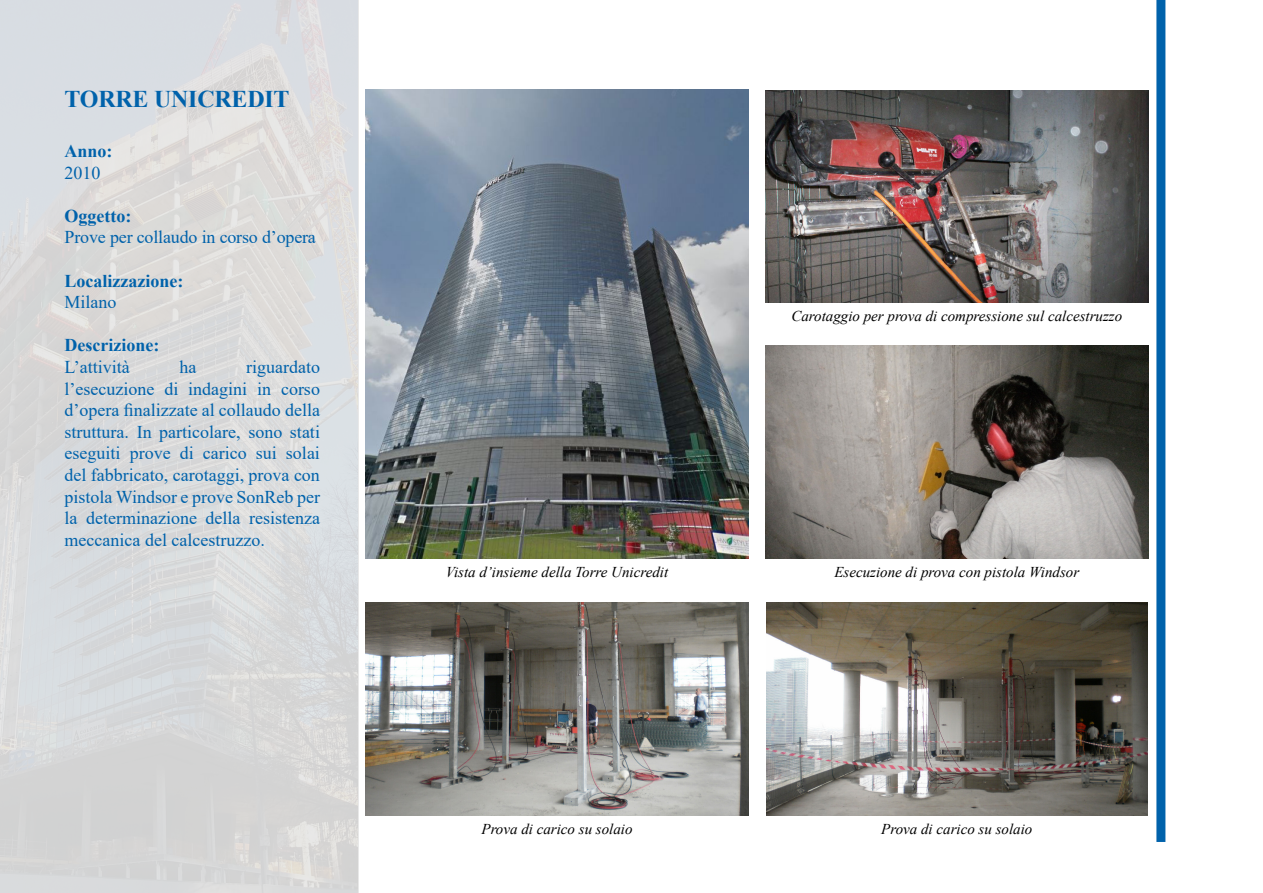
<style>
.page{position:relative;width:1263px;height:893px;background:#fff}
.page>*{position:absolute;margin:0;border:0;box-sizing:border-box;transform-origin:0 0}
.t1{font:700 24px "Times New Roman";letter-spacing:-.01em;color:#0062ab}
.t2{font:18px/21.6px "Times New Roman";color:#0062ab;text-align:justify}
.t3{font:700 18px "Times New Roman";color:#0062ab}
.t4{font:italic 15px "Times New Roman";color:#000}
</style>
<div class="page">
<div style="left:1156px;top:0;width:9px;height:842px;background:#0062ab"></div>
<div style="left:0;top:0;width:358px;height:893px;background:#d9dadb"></div>
<img style="left:765px;top:346px;width:383px;height:213px">
<img style="left:366px;top:602px;width:382px;height:213px">
<img style="left:765px;top:90px;width:383px;height:212px">
<img style="left:366px;top:89px;width:382px;height:470px">
<img style="left:766px;top:602px;width:381px;height:213px">
<h1 class="t1" style="left:65px;top:81px;width:226px">TORRE UNICREDIT</h1>
<p class="t3" style="left:65px;top:138px;width:50px">Anno:</p>
<p class="t2" style="left:65px;top:161px;width:37px">2010</p>
<p class="t3" style="left:65px;top:203px;width:68px">Oggetto:</p>
<p class="t2" style="left:65px;top:226px;width:253px">Prove per collaudo in corso d’opera</p>
<p class="t3" style="left:65px;top:268px;width:120px">Localizzazione:</p>
<p class="t2" style="left:65px;top:291px;width:54px">Milano</p>
<p class="t3" style="left:65px;top:332px;width:96px">Descrizione:</p>
<p class="t2" style="left:65px;top:356px;width:67px">L’attività</p>
<p class="t2" style="left:179px;top:356px;width:18px">ha</p>
<p class="t2" style="left:65px;top:356px;width:257px;text-indent:181px">riguardato l’esecuzione di indagini in corso d’opera finalizzate al collaudo della struttura. In particolare, sono stati eseguiti prove di carico sui solai del fabbricato, carotaggi, prova con pistola Windsor e prove SonReb per la determinazione della resistenza meccanica del calcestruzzo.</p>
<p class="t4" style="left:446px;top:562px;width:224px">Vista d’insieme della Torre Unicredit</p>
<p class="t4" style="left:791px;top:305px;width:332px">Carotaggio per prova di compressione sul calcestruzzo</p>
<p class="t4" style="left:834px;top:562px;width:246px">Esecuzione di prova con pistola Windsor</p>
<p class="t4" style="left:481px;top:818px;width:153px">Prova di carico su solaio</p>
<p class="t4" style="left:881px;top:818px;width:153px">Prova di carico su solaio</p>
</div>
